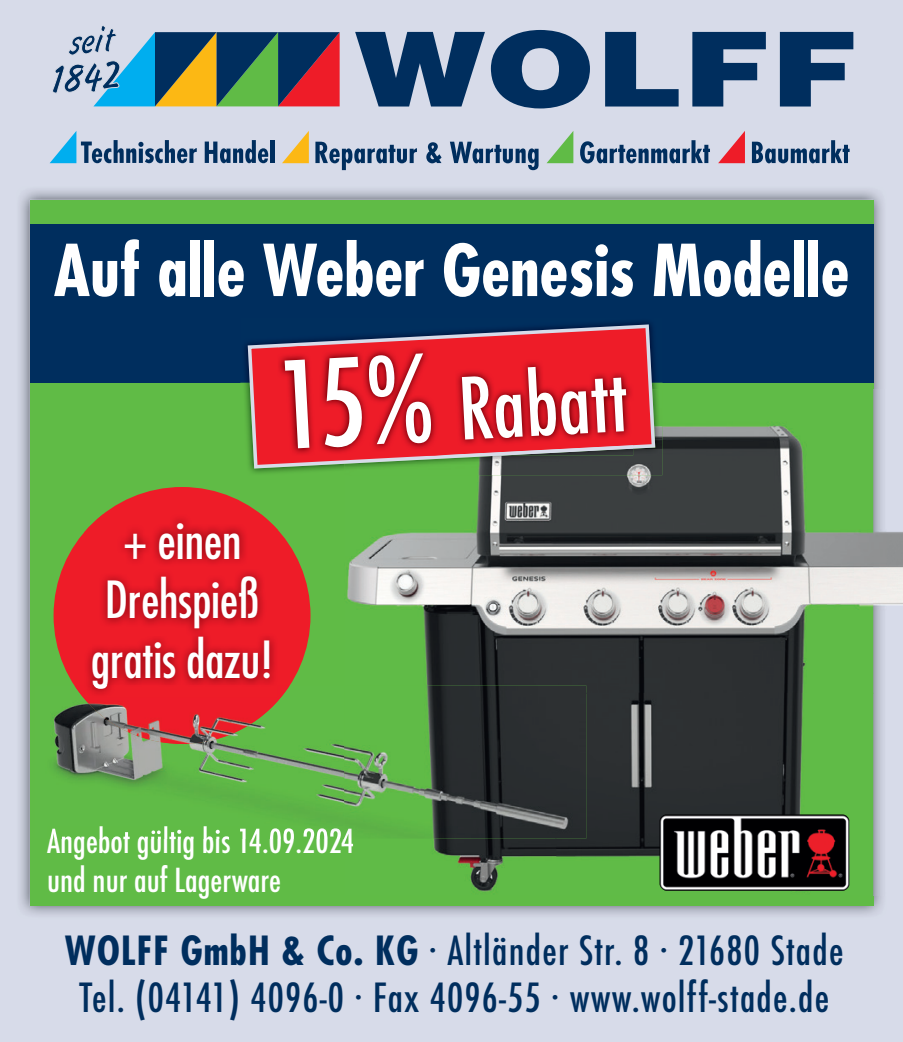
<style>
.page{position:relative;width:903px;height:1042px;background:#d7dbe9}
.page>*{position:absolute;margin:0;border:0;box-sizing:border-box;transform-origin:0 0}
.t1{font:500 condensed 82.95px "Futura";color:#fff}
.t2{font:700 condensed 69.65px "Futura";color:#fff}
.t3{font:condensed 49.7px/59.9px "Futura Std";color:#fff;text-align:center}
.t4{font:500 condensed 39.2px/46.9px "Futura";letter-spacing:.03em;color:#002e5e;text-align:center}
.t5{font:500 condensed 32.2px/38.5px "Futura";color:#fff}
.s1{font-size:116.9px}
.s2{font-weight:700}
</style>
<div class="page">
<svg style="left:355px;top:30px;width:498px;height:78px;fill:#002e5e"></svg>
<svg style="left:282px;top:131px;width:27px;height:32px"></svg>
<svg style="left:547px;top:131px;width:26px;height:32px"></svg>
<svg style="left:718px;top:131px;width:27px;height:32px"></svg>
<svg style="left:50px;top:131px;width:147px;height:32px"></svg>
<svg style="left:205px;top:140px;width:63px;height:23px"></svg>
<hr style="left:270px;top:140px;width:4px;height:23px;background:#002e5e">
<svg style="left:315px;top:142px;width:102px;height:28px"></svg>
<svg style="left:426px;top:142px;width:15px;height:21px"></svg>
<svg style="left:450px;top:142px;width:88px;height:28px"></svg>
<svg style="left:580px;top:140px;width:130px;height:23px"></svg>
<svg style="left:752px;top:140px;width:97px;height:23px"></svg>
<svg style="left:52px;top:26px;width:288px;height:80px"></svg>
<img style="left:20px;top:190px;width:863px;height:725px">
<div style="left:30px;top:200px;width:843px;height:705px;background:#60bb46"></div>
<div style="left:30px;top:224px;width:843px;height:158px;background:#002e5e"></div>
<img style="left:873px;top:389px;width:30px;height:507px">
<img style="left:347px;top:425px;width:526px;height:268px">
<img style="left:556px;top:693px;width:294px;height:193px">
<img style="left:433px;top:838px;width:123px;height:54px">
<img style="left:344px;top:838px;width:10px;height:15px">
<img style="left:241px;top:322px;width:421px;height:151px">
<img style="left:344px;top:389px;width:318px;height:86px">
<svg style="left:248px;top:324px;width:407px;height:144px"></svg>
<img style="left:278px;top:346px;width:355px;height:109px">
<img style="left:659px;top:814px;width:190px;height:77px">
<div style="left:54px;top:487px;width:256px;height:257px;background:#ee1c28;border-radius:50%"></div>
<img style="left:84px;top:514px;width:194px;height:171px">
<img style="left:93px;top:637px;width:177px;height:48px">
<img style="left:53px;top:685px;width:533px;height:153px">
<img style="left:50px;top:826px;width:294px;height:12px">
<svg style="left:344px;top:826px;width:10px;height:12px"></svg>
<img style="left:74px;top:685px;width:216px;height:59px">
<img style="left:93px;top:685px;width:177px;height:4px">
<h2 class="t2" style="left:54px;top:227px;width:797px">Auf alle Weber Genesis Modelle</h2>
<h1 class="t1" style="left:274px;top:366px;width:352px;rotate:-3deg"><span class="s1">15%</span> Rabatt</h1>
<p class="t3" style="left:91px;top:510px;width:183px">+ einen<br>Drehspieß gratis dazu!</p>
<p class="t5" style="left:47px;top:822px;width:309px">Angebot gültig bis 14.09.2024 und nur auf Lagerware</p>
<p class="t4" style="left:65px;top:927px;width:780px"><span class="s2">WOLFF GmbH &amp; Co. KG</span> · Altländer Str. 8 · 21680 Stade<br>Tel. (04141) 4096-0 · Fax 4096-55 · www.wolff-stade.de</p>
</div>
